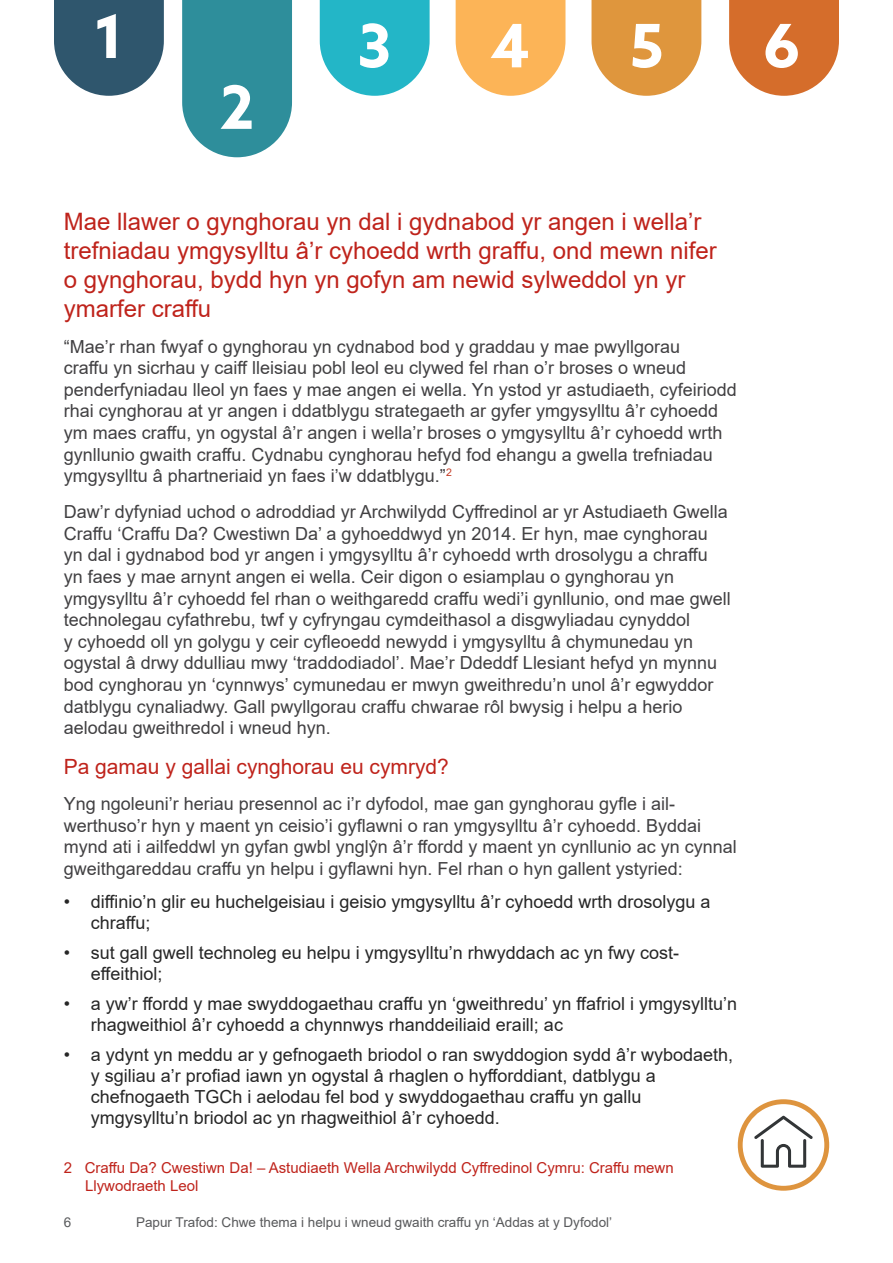
<style>
.page{position:relative;width:893px;height:1263px;background:#fff}
.page>*{position:absolute;margin:0;border:0;box-sizing:border-box;transform-origin:0 0}
.t1{font:700 60px "Azo Sans";color:#fff}
.t2{font:24px/28.8px "Arial";color:#bf231b}
.t3{font:21px "Arial";color:#bf231b}
.t4{font:18px/21.6px "Arial";color:#414042}
.t5{font:18px/21px "Arial";color:#262626}
.t6{font:15px/18px "Arial";color:#bf231b}
.t7{font:13.5px "Arial";color:#58595b}
</style>
<div class="page">
<svg style="left:738px;top:1099px;width:91px;height:92px"></svg>
<div style="left:743px;top:1104px;width:81px;height:82px;background:#fff;border-radius:50%"></div>
<svg style="left:754px;top:1115px;width:59px;height:53px"></svg>
<svg style="left:182px;top:0;width:110px;height:157px;background:#3d96a2"></svg>
<svg style="left:320px;top:0;width:110px;height:96px;background:#3ebfce"></svg>
<svg style="left:456px;top:0;width:109px;height:96px;background:#fcbd6b"></svg>
<svg style="left:591px;top:0;width:110px;height:96px;background:#e3a356"></svg>
<svg style="left:729px;top:0;width:110px;height:96px;background:#da7f46"></svg>
<svg style="left:54px;top:0;width:110px;height:96px;background:#496b7f"></svg>
<h1 class="t1" style="left:94px;top:-3px;width:33px">1</h1>
<h1 class="t1" style="left:357px;top:6px;width:36px">3</h1>
<h1 class="t1" style="left:491px;top:6px;width:41px">4</h1>
<h1 class="t1" style="left:630px;top:6px;width:36px">5</h1>
<h1 class="t1" style="left:763px;top:6px;width:39px">6</h1>
<h1 class="t1" style="left:220px;top:68px;width:36px">2</h1>
<h2 class="t2" style="left:64px;top:207px;width:655px">Mae llawer o gynghorau yn dal i gydnabod yr angen i wella’r trefniadau ymgysylltu â’r cyhoedd wrth graffu, ond mewn nifer o gynghorau, bydd hyn yn gofyn am newid sylweddol yn yr ymarfer craffu</h2>
<p class="t4" style="left:64px;top:335px;width:675px">“Mae’r rhan fwyaf o gynghorau yn cydnabod bod y graddau y mae pwyllgorau<br>craffu yn sicrhau y caiff lleisiau pobl leol eu clywed fel rhan o’r broses o wneud penderfyniadau lleol yn faes y mae angen ei wella. Yn ystod yr astudiaeth, cyfeiriodd rhai cynghorau at yr angen i ddatblygu strategaeth ar gyfer ymgysylltu â’r cyhoedd ym maes craffu, yn ogystal â’r angen i wella’r broses o ymgysylltu â’r cyhoedd wrth gynllunio gwaith craffu. Cydnabu cynghorau hefyd fod ehangu a gwella trefniadau ymgysylltu â phartneriaid yn faes i’w ddatblygu.”<sup>2</sup></p>
<p class="t4" style="left:64px;top:501px;width:668px">Daw’r dyfyniad uchod o adroddiad yr Archwilydd Cyffredinol ar yr Astudiaeth Gwella Craffu ‘Craffu Da? Cwestiwn Da’ a gyhoeddwyd yn 2014. Er hyn, mae cynghorau yn dal i gydnabod bod yr angen i ymgysylltu â’r cyhoedd wrth drosolygu a chraffu yn faes y mae arnynt angen ei wella. Ceir digon o esiamplau o gynghorau yn ymgysylltu â’r cyhoedd fel rhan o weithgaredd craffu wedi’i gynllunio, ond mae gwell technolegau cyfathrebu, twf y cyfryngau cymdeithasol a disgwyliadau cynyddol<br>y cyhoedd oll yn golygu y ceir cyfleoedd newydd i ymgysylltu â chymunedau yn ogystal â drwy ddulliau mwy ‘traddodiadol’. Mae’r Ddeddf Llesiant hefyd yn mynnu bod cynghorau yn ‘cynnwys’ cymunedau er mwyn gweithredu’n unol â’r egwyddor datblygu cynaliadwy. Gall pwyllgorau craffu chwarae rôl bwysig i helpu a herio aelodau gweithredol i wneud hyn.</p>
<p class="t3" style="left:64px;top:752px;width:387px">Pa gamau y gallai cynghorau eu cymryd?</p>
<p class="t4" style="left:64px;top:793px;width:674px">Yng ngoleuni’r heriau presennol ac i’r dyfodol, mae gan gynghorau gyfle i ail&shy;werthuso’r hyn y maent yn ceisio’i gyflawni o ran ymgysylltu â’r cyhoedd. Byddai mynd ati i ailfeddwl yn gyfan gwbl ynglŷn â’r ffordd y maent yn cynllunio ac yn cynnal gweithgareddau craffu yn helpu i gyflawni hyn. Fel rhan o hyn gallent ystyried:</p>
<p class="t5" style="left:91px;top:890px;width:621px;text-indent:-27px">• diffinio’n glir eu huchelgeisiau i geisio ymgysylltu â’r cyhoedd wrth drosolygu a chraffu;</p>
<p class="t5" style="left:91px;top:941px;width:590px;text-indent:-27px">• sut gall gwell technoleg eu helpu i ymgysylltu’n rhwyddach ac yn fwy cost&shy;effeithiol;</p>
<p class="t5" style="left:91px;top:993px;width:648px;text-indent:-27px">• a yw’r ffordd y mae swyddogaethau craffu yn ‘gweithredu’ yn ffafriol i ymgysylltu’n rhagweithiol â’r cyhoedd a chynnwys rhanddeiliaid eraill; ac</p>
<p class="t5" style="left:91px;top:1044px;width:644px;text-indent:-27px">• a ydynt yn meddu ar y gefnogaeth briodol o ran swyddogion sydd â’r wybodaeth, y sgiliau a’r profiad iawn yn ogystal â rhaglen o hyfforddiant, datblygu a chefnogaeth TGCh i aelodau fel bod y swyddogaethau craffu yn gallu ymgysylltu’n briodol ac yn rhagweithiol â’r cyhoedd.</p>
<p class="t6" style="left:85px;top:1158px;width:590px;text-indent:-21px">2 Craffu Da? Cwestiwn Da! – Astudiaeth Wella Archwilydd Cyffredinol Cymru: Craffu mewn<br>Llywodraeth Leol</p>
<p class="t7" style="left:64px;top:1213px;width:9px">6</p>
<p class="t7" style="left:136px;top:1213px;width:478px">Papur Trafod: Chwe thema i helpu i wneud gwaith craffu yn ‘Addas at y Dyfodol’</p>
</div>
